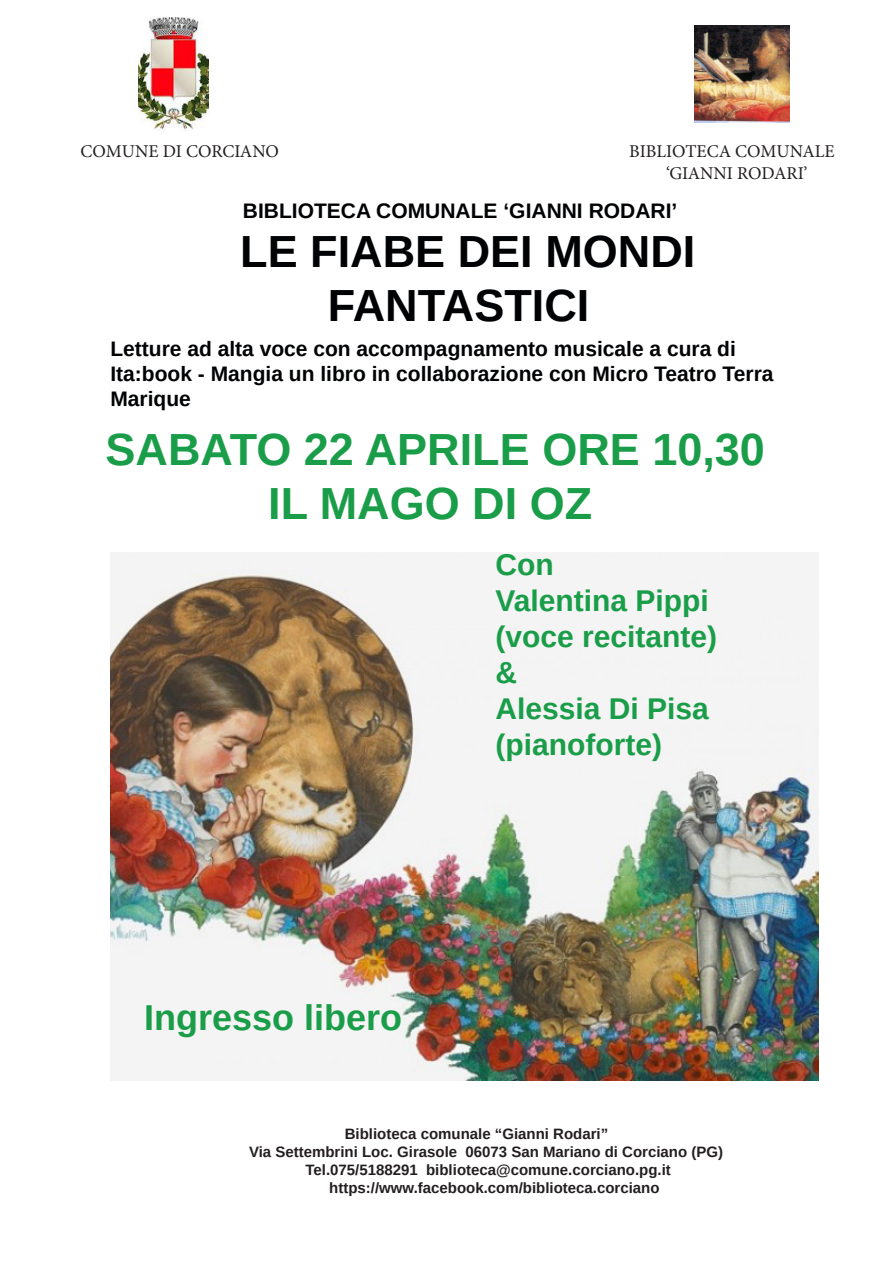
<style>
.page{position:relative;width:893px;height:1263px;background:#fff}
.page>*{position:absolute;margin:0;border:0;box-sizing:border-box;transform-origin:0 0}
.t1{font:700 45px "Arimo";color:#1a9d48}
.t2{font:700 45px "Arimo";color:#010204}
.t3{font:700 36px "Arimo";color:#1a9d48}
.t4{font:700 30px "Arimo";color:#1a9d48}
.t5{font:700 21px/25.2px "Arimo";color:#010204}
.t6{font:18px "Minion Pro";color:#231f20}
.t7{font:700 15px "Arimo";color:#231f20}
</style>
<div class="page">
<img style="left:110px;top:553px;width:709px;height:527px">
<img style="left:139px;top:17px;width:69px;height:114px">
<img style="left:695px;top:26px;width:95px;height:97px">
<p class="t6" style="left:80px;top:139px;width:200px">COMUNE DI CORCIANO</p>
<p class="t6" style="left:629px;top:139px;width:207px">BIBLIOTECA COMUNALE</p>
<p class="t6" style="left:666px;top:161px;width:143px">‘GIANNI RODARI’</p>
<p class="t5" style="left:243px;top:198px;width:436px">BIBLIOTECA COMUNALE ‘GIANNI RODARI’</p>
<p class="t2" style="left:240px;top:221px;width:457px">LE FIABE DEI MONDI</p>
<p class="t2" style="left:328px;top:275px;width:263px">FANTASTICI</p>
<p class="t5" style="left:110px;top:336px;width:627px">Letture ad alta voce con accompagnamento musicale a cura di</p>
<p class="t5" style="left:110px;top:361px;width:665px">Ita:book - Mangia un libro in collaborazione con Micro Teatro Terra<br>Marique</p>
<p class="t1" style="left:106px;top:419px;width:661px">SABATO 22 APRILE ORE 10,30</p>
<p class="t1" style="left:268px;top:473px;width:326px">IL MAGO DI OZ</p>
<p class="t4" style="left:495px;top:544px;width:60px">Con</p>
<p class="t4" style="left:495px;top:580px;width:215px">Valentina Pippi</p>
<p class="t4" style="left:495px;top:616px;width:223px">(voce recitante)</p>
<p class="t4" style="left:495px;top:652px;width:23px">&amp;</p>
<p class="t4" style="left:495px;top:688px;width:215px">Alessia Di Pisa</p>
<p class="t4" style="left:495px;top:724px;width:168px">(pianoforte)</p>
<p class="t3" style="left:144px;top:993px;width:260px">Ingresso libero</p>
<p class="t7" style="left:345px;top:1123px;width:265px">Biblioteca comunale “Gianni Rodari”</p>
<p class="t7" style="left:249px;top:1141px;width:476px">Via Settembrini Loc. Girasole 06073 San Mariano di Corciano (PG)</p>
<p class="t7" style="left:306px;top:1159px;width:367px">Tel.075/5188291 biblioteca@comune.corciano.pg.it</p>
<p class="t7" style="left:329px;top:1177px;width:332px">https://www.facebook.com/biblioteca.corciano</p>
</div>
